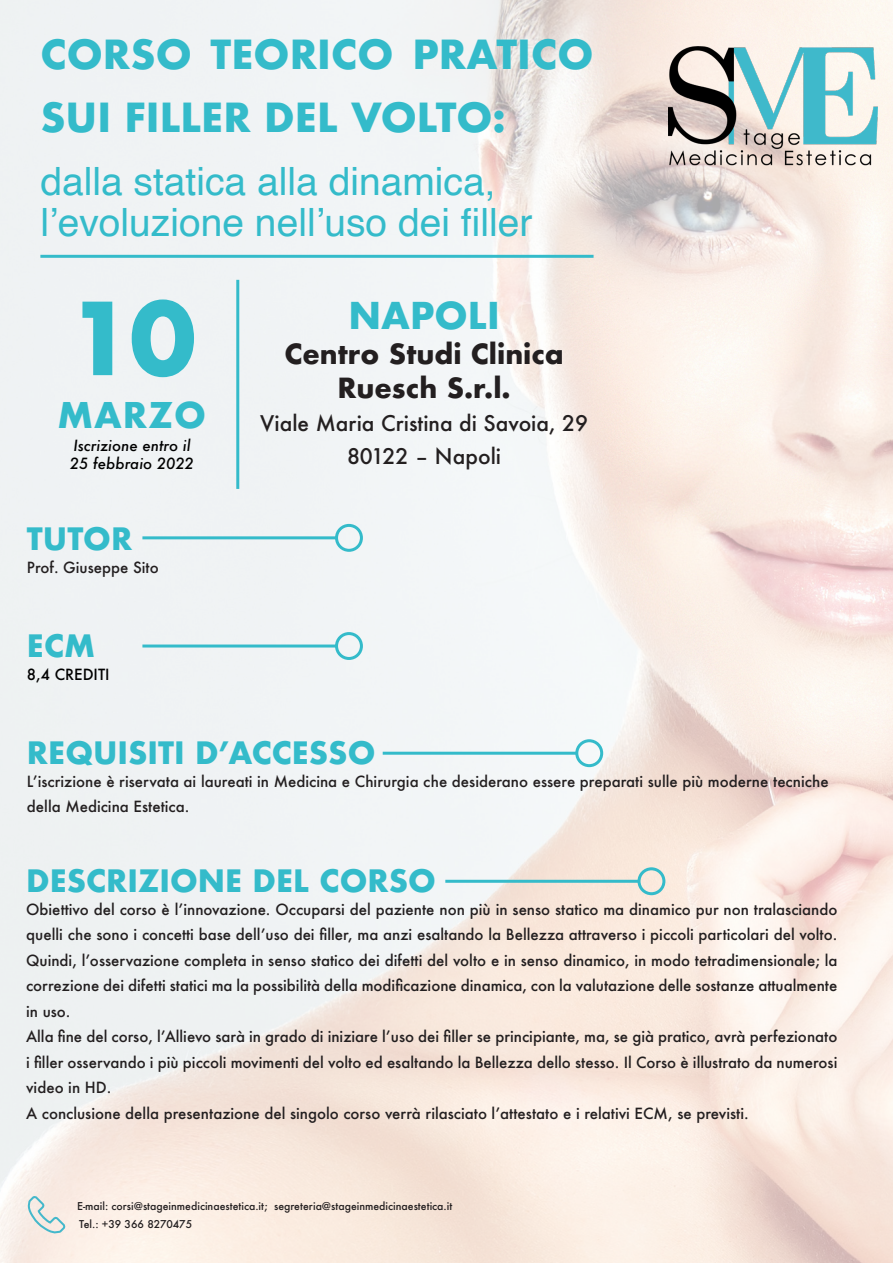
<style>
.page{position:relative;width:893px;height:1263px;background:#fff}
.page>*{position:absolute;margin:0;border:0;box-sizing:border-box;transform-origin:0 0}
.t1{font:700 97.5px "Futura";color:#34bbca}
.t2{font:39px "Helvetica";color:#34bbca}
.t3{font:700 39px/63px "Futura";color:#34bbca}
.t4{font:700 36px "Futura";color:#34bbca}
.t5{font:700 34.5px "Futura";letter-spacing:.03em;color:#34bbca}
.t6{font:700 30px "Futura";color:#34bbca}
.t7{font:700 27px/34.5px "Futura";color:#231f20;text-align:center}
.t8{font:500 21px "Futura";color:#231f20}
.t9{font:500 15px/25.5px "Futura";color:#231f20;text-align:justify}
.t10{font:italic 500 15px "Futura";color:#000}
.t11{font:500 15px "Futura";color:#000}
.t12{font:500 10.5px "Futura";color:#231f20}
</style>
<div class="page">
<img style="left:0;top:0;width:892px;height:1263px">
<img style="left:669px;top:46px;width:209px;height:124px">
<svg style="left:28px;top:1196px;width:37px;height:37px"></svg>
<hr style="left:40px;top:255px;width:554px;height:3px;background:#34bbca">
<hr style="left:236px;top:280px;width:3px;height:209px;background:#34bbca">
<hr style="left:142px;top:536px;width:195px;height:3px;background:#34bbca">
<div style="left:335px;top:524px;width:28px;height:28px;border:3px solid #34bbca;border-radius:50%"></div>
<hr style="left:142px;top:644px;width:195px;height:3px;background:#34bbca">
<div style="left:335px;top:632px;width:28px;height:28px;border:3px solid #34bbca;border-radius:50%"></div>
<hr style="left:383px;top:752px;width:194px;height:3px;background:#34bbca">
<div style="left:575px;top:739px;width:28px;height:28px;border:3px solid #34bbca;border-radius:50%"></div>
<hr style="left:445px;top:880px;width:194px;height:3px;background:#34bbca">
<div style="left:637px;top:867px;width:28px;height:28px;border:3px solid #34bbca;border-radius:50%"></div>
<p class="t3" style="left:40px;top:23px;width:555px">CORSO TEORICO PRATICO<br>SUI FILLER DEL VOLTO:</p>
<p class="t2" style="left:40px;top:151px;width:457px">dalla statica alla dinamica,</p>
<p class="t2" style="left:40px;top:192px;width:493px">l’evoluzione nell’uso dei filler</p>
<p class="t1" style="left:67px;top:268px;width:130px">10</p>
<p class="t5" style="left:57px;top:390px;width:150px">MARZO</p>
<p class="t10" style="left:73px;top:435px;width:119px">Iscrizione entro il</p>
<p class="t10" style="left:70px;top:453px;width:125px">25 febbraio 2022</p>
<p class="t6" style="left:27px;top:517px;width:107px">TUTOR</p>
<p class="t9" style="left:27px;top:554px;width:133px">Prof. Giuseppe Sito</p>
<p class="t6" style="left:27px;top:624px;width:70px">ECM</p>
<p class="t11" style="left:27px;top:664px;width:84px">8,4 CREDITI</p>
<p class="t4" style="left:348px;top:290px;width:153px">NAPOLI</p>
<p class="t7" style="left:284px;top:336px;width:281px">Centro Studi Clinica<br>Ruesch S.r.l.</p>
<p class="t8" style="left:260px;top:409px;width:329px">Viale Maria Cristina di Savoia, 29</p>
<p class="t8" style="left:347px;top:442px;width:156px">80122 – Napoli</p>
<p class="t6" style="left:27px;top:731px;width:350px">REQUISITI D’ACCESSO</p>
<p class="t9" style="left:27px;top:768px;width:803px">L’iscrizione è riservata ai laureati in Medicina e Chirurgia che desiderano essere preparati sulle più moderne tecniche della Medicina Estetica.</p>
<p class="t6" style="left:26px;top:859px;width:411px">DESCRIZIONE DEL CORSO</p>
<p class="t9" style="left:26px;top:896px;width:813px">Obiettivo del corso è l’innovazione. Occuparsi del paziente non più in senso statico ma dinamico pur non tralasciando quelli che sono i concetti base dell’uso dei filler, ma anzi esaltando la Bellezza attraverso i piccoli particolari del volto.<br>Quindi, l’osservazione completa in senso statico dei difetti del volto e in senso dinamico, in modo tetradimensionale; la correzione dei difetti statici ma la possibilità della modificazione dinamica, con la valutazione delle sostanze attualmente in uso.</p>
<p class="t9" style="left:26px;top:1024px;width:813px">Alla fine del corso, l’Allievo sarà in grado di iniziare l’uso dei filler se principiante, ma, se già pratico, avrà perfezionato i filler osservando i più piccoli movimenti del volto ed esaltando la Bellezza dello stesso. Il Corso è illustrato da numerosi video in HD.</p>
<p class="t9" style="left:26px;top:1100px;width:724px">A conclusione della presentazione del singolo corso verrà rilasciato l’attestato e i relativi ECM, se previsti.</p>
<p class="t12" style="left:77px;top:1199px;width:377px">E-mail: corsi@stageinmedicinaestetica.it; segreteria@stageinmedicinaestetica.it</p>
<p class="t12" style="left:79px;top:1217px;width:115px">Tel.: +39 366 8270475</p>
</div>
